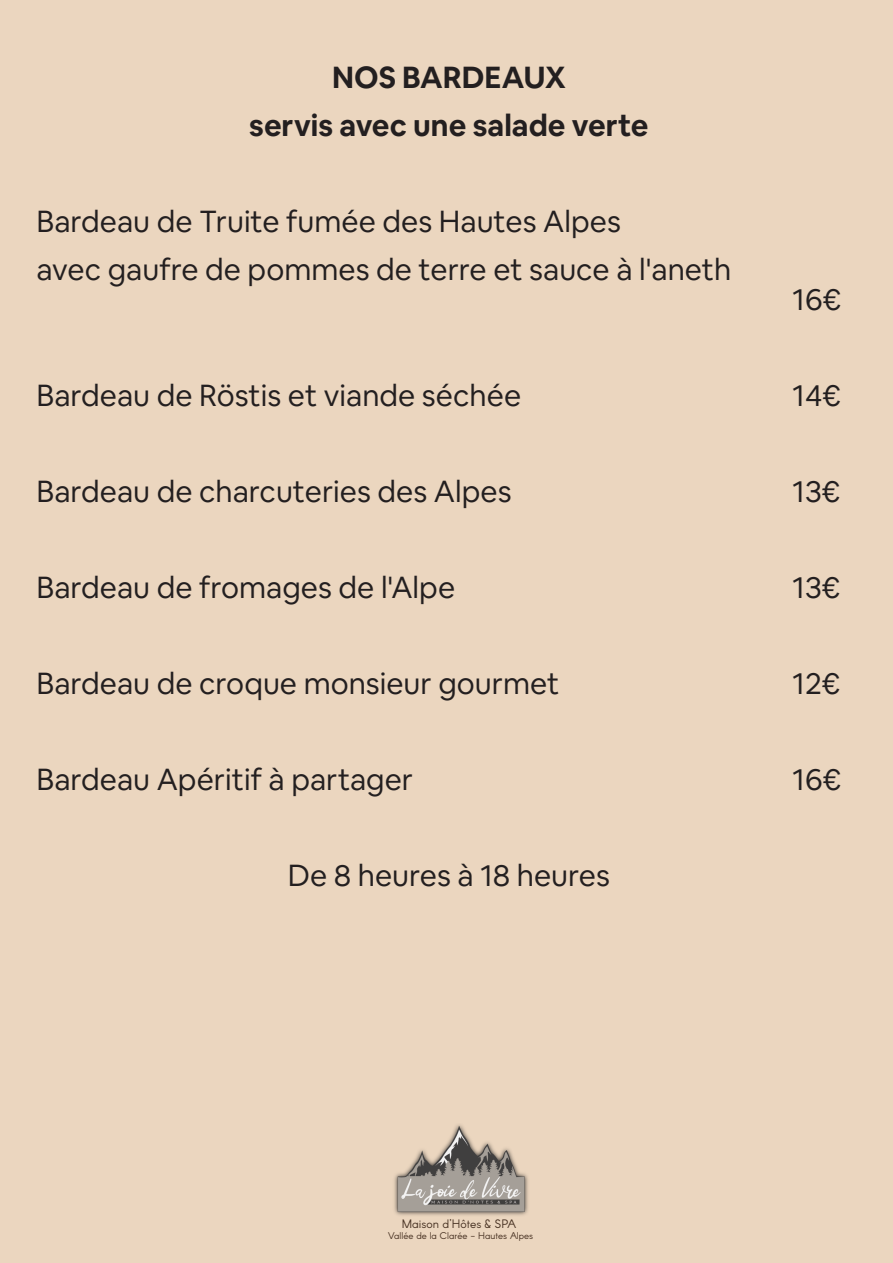
<style>
.page{position:relative;width:893px;height:1263px;background:#ebd6bf}
.page>*{position:absolute;margin:0;border:0;box-sizing:border-box;transform-origin:0 0}
.t1{font:30px/48px "Airbnb Cereal App";color:#231f20}
.t2{font:700 30px/48px "Airbnb Cereal App";color:#231f20;text-align:center}
.t3{font:12px "Arcon";color:#463021}
.t4{font:9.6px "Arcon";color:#463021}
</style>
<div class="page">
<img style="left:394px;top:1124px;width:134px;height:92px">
<p class="t2" style="left:249px;top:53px;width:401px">NOS BARDEAUX<br>servis avec une salade verte</p>
<p class="t1" style="left:36px;top:197px;width:696px">Bardeau de Truite fumée des Hautes Alpes<br>avec gaufre de pommes de terre et sauce à l'aneth</p>
<p class="t1" style="left:792px;top:275px;width:50px">16€</p>
<p class="t1" style="left:36px;top:371px;width:486px">Bardeau de Röstis et viande séchée</p>
<p class="t1" style="left:793px;top:371px;width:50px">14€</p>
<p class="t1" style="left:36px;top:467px;width:477px">Bardeau de charcuteries des Alpes</p>
<p class="t1" style="left:793px;top:467px;width:49px">13€</p>
<p class="t1" style="left:36px;top:563px;width:420px">Bardeau de fromages de l'Alpe</p>
<p class="t1" style="left:793px;top:563px;width:49px">13€</p>
<p class="t1" style="left:36px;top:659px;width:524px">Bardeau de croque monsieur gourmet</p>
<p class="t1" style="left:793px;top:659px;width:49px">12€</p>
<p class="t1" style="left:36px;top:755px;width:378px">Bardeau Apéritif à partager</p>
<p class="t1" style="left:793px;top:755px;width:50px">16€</p>
<p class="t1" style="left:288px;top:851px;width:323px">De 8 heures à 18 heures</p>
<p class="t3" style="left:402px;top:1218px;width:116px">Maison d'Hôtes &amp; SPA</p>
<p class="t4" style="left:388px;top:1231px;width:146px">Vallée de la Clarée - Hautes Alpes</p>
</div>
